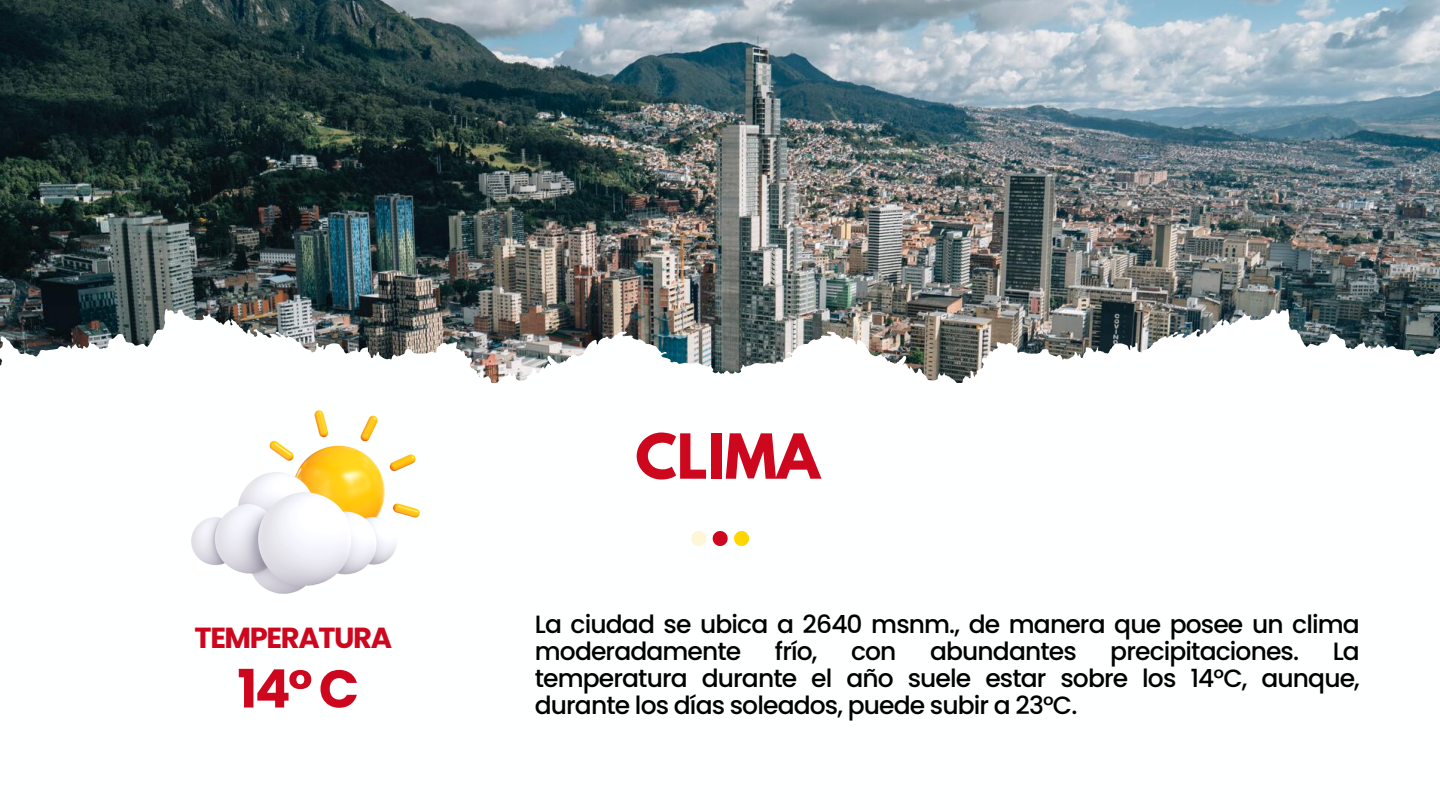
<style>
.page{position:relative;width:1440px;height:810px;background:#fff}
.page>*{position:absolute;margin:0;border:0;box-sizing:border-box;transform-origin:0 0}
.t1{font:700 55px "League Spartan";color:#cd071e}
.t2{font:700 53px "Poppins";color:#cd071e}
.t3{font:700 29px "Poppins";letter-spacing:-.05em;color:#cd071e}
.t4{font:500 25px/27px "Poppins";letter-spacing:-.035em;color:#000}
</style>
<div class="page">
<img style="left:0;top:0;width:1440px;height:309px">
<img style="left:740px;top:309px;width:700px;height:15px">
<svg style="left:741px;top:324px;width:699px;height:59px"></svg>
<img style="left:0;top:309px;width:740px;height:15px">
<img style="left:0;top:324px;width:741px;height:59px">
<svg style="left:734px;top:531px;width:15px;height:15px"></svg>
<svg style="left:713px;top:531px;width:15px;height:15px"></svg>
<svg style="left:691px;top:531px;width:15px;height:15px"></svg>
<img style="left:192px;top:410px;width:228px;height:184px">
<p class="t3" style="left:195px;top:618px;width:199px">TEMPERATURA</p>
<p class="t2" style="left:237px;top:652px;width:123px">14° C</p>
<p class="t1" style="left:635px;top:429px;width:186px">CLIMA</p>
<p class="t4" style="left:535px;top:611px;width:827px">La ciudad se ubica a 2640 msnm., de manera que posee un clima moderadamente</p>
<p class="t4" style="left:775px;top:638px;width:44px">frío,</p>
<p class="t4" style="left:851px;top:638px;width:47px">con</p>
<p class="t4" style="left:930px;top:638px;width:148px">abundantes</p>
<p class="t4" style="left:1110px;top:638px;width:190px">precipitaciones.</p>
<p class="t4" style="left:535px;top:638px;width:827px;text-align:justify;text-indent:798px">La temperatura durante el año suele estar sobre los 14°C, aunque, durante los días soleados, puede subir a 23°C.</p>
</div>
